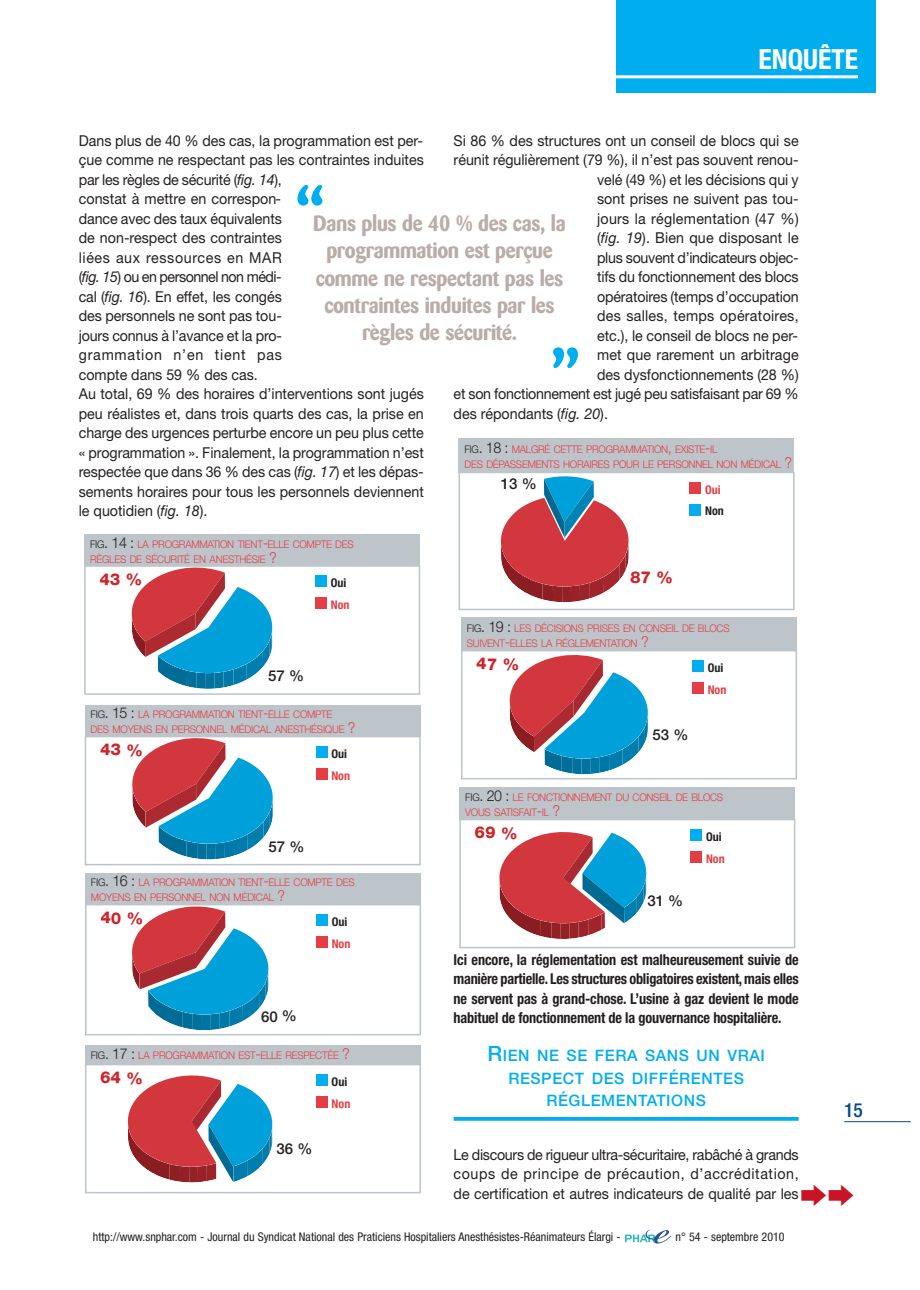
<style>
.page{position:relative;width:920px;height:1290px;background:#fff}
.page>*{position:absolute;margin:0;border:0;box-sizing:border-box;transform-origin:0 0}
.t1{font:800 60.75px "Barmeno";color:#00aeef}
.t2{font:700 condensed 27.75px "Helvetica Neue";color:#fff}
.t3{font:700 22.05px/27.2px "Barmeno";letter-spacing:-.015em;color:#b9aca9;text-align:center;scale:.95 1}
.t4{font:500 condensed 19.5px "Helvetica Neue";color:#014990}
.t5{font:500 15.75px/22.5px "Helvetica Neue";letter-spacing:.035em;color:#00aeef;text-align:center}
.t6{font:15px/19.5px "Helvetica Neue";color:#231f20;scale:.95 1}
.t7{font:700 condensed 15px/19.5px "Helvetica Neue";letter-spacing:-.01em;color:#231f20;text-align:justify;scale:.95 1}
.t8{font:15px "Helvetica Neue";letter-spacing:-.02em;color:#231f20;scale:.95 1}
.t9{font:15px "Helvetica Neue";letter-spacing:.02em;color:#231f20;scale:.95 1}
.t10{font:500 15px "Helvetica Neue";color:#231f20}
.t11{font:condensed 12px "Helvetica Neue";color:#231f20}
.t12{font:700 condensed 12px "Helvetica Neue";color:#231f20}
.t13{font:700 condensed 12px "Helvetica Neue";color:#e43e44}
.t14{font:300 10.5px/15px "Helvetica Neue";letter-spacing:-.025em;color:#e43e44;scale:.95 1}
.s1{font-style:italic}
.s2{color:#231f20}
.s3{font-size:15px;color:#231f20}
.s4{font-size:15px}
.s5{font-size:21px}
</style>
<div class="page">
<hr style="left:844px;top:1121px;width:67px;height:1px;background:#014990">
<svg style="left:454px;top:1117px;width:345px;height:4px"></svg>
<div style="left:616px;top:0;width:259px;height:93px;background:#00aeef"></div>
<hr style="left:613px;top:75px;width:245px;height:3px;background:#fff">
<svg style="left:625px;top:1229px;width:46px;height:14px"></svg>
<div style="left:84px;top:534px;width:336px;height:32px;background:#bdc4ca"></div>
<div style="left:84px;top:565px;width:336px;height:130px;border:2px solid #bdc4ca"></div>
<div style="left:315px;top:575px;width:12px;height:12px;background:#00aeef"></div>
<div style="left:315px;top:597px;width:12px;height:12px;background:#e43e44"></div>
<div style="left:85px;top:705px;width:335px;height:32px;background:#bdc4ca"></div>
<div style="left:85px;top:736px;width:336px;height:129px;border:2px solid #bdc4ca"></div>
<div style="left:316px;top:746px;width:11px;height:12px;background:#00aeef"></div>
<div style="left:316px;top:768px;width:11px;height:12px;background:#e43e44"></div>
<div style="left:85px;top:873px;width:336px;height:32px;background:#bdc4ca"></div>
<div style="left:85px;top:904px;width:336px;height:131px;border:2px solid #bdc4ca"></div>
<div style="left:316px;top:914px;width:12px;height:12px;background:#00aeef"></div>
<div style="left:316px;top:936px;width:12px;height:12px;background:#e43e44"></div>
<div style="left:85px;top:1045px;width:336px;height:19px;background:#bdc4ca"></div>
<div style="left:85px;top:1064px;width:336px;height:129px;border:2px solid #bdc4ca"></div>
<div style="left:316px;top:1074px;width:12px;height:12px;background:#00aeef"></div>
<div style="left:316px;top:1096px;width:12px;height:12px;background:#e43e44"></div>
<div style="left:459px;top:438px;width:335px;height:34px;background:#bdc4ca"></div>
<div style="left:458px;top:472px;width:337px;height:138px;border:2px solid #bdc4ca"></div>
<div style="left:689px;top:482px;width:12px;height:11px;background:#e43e44"></div>
<div style="left:689px;top:504px;width:12px;height:12px;background:#00aeef"></div>
<div style="left:454px;top:614px;width:346px;height:167px;background:linear-gradient(to right,#fff,#fff)"></div>
<div style="left:461px;top:618px;width:336px;height:32px;background:#bdc4ca"></div>
<div style="left:462px;top:651px;width:334px;height:128px;background:#fff"></div>
<div style="left:461px;top:650px;width:336px;height:129px;border:2px solid #bdc4ca"></div>
<div style="left:692px;top:660px;width:12px;height:12px;background:#00aeef"></div>
<div style="left:692px;top:682px;width:12px;height:12px;background:#e43e44"></div>
<div style="left:459px;top:787px;width:336px;height:33px;background:#bdc4ca"></div>
<div style="left:459px;top:819px;width:336px;height:129px;border:2px solid #bdc4ca"></div>
<div style="left:690px;top:829px;width:12px;height:12px;background:#00aeef"></div>
<div style="left:690px;top:851px;width:12px;height:12px;background:#e43e44"></div>
<svg style="left:100px;top:565px;width:181px;height:124px"></svg>
<svg style="left:101px;top:736px;width:181px;height:123px"></svg>
<svg style="left:101px;top:905px;width:176px;height:125px"></svg>
<svg style="left:127px;top:1075px;width:146px;height:107px"></svg>
<svg style="left:500px;top:476px;width:129px;height:126px"></svg>
<svg style="left:477px;top:650px;width:180px;height:124px"></svg>
<svg style="left:499px;top:832px;width:148px;height:107px"></svg>
<h2 class="t2" style="left:758px;top:49px;width:101px">ENQUÊTE</h2>
<p class="t6" style="left:79px;top:132px;width:365px">Dans plus de 40 % des cas, la programmation est per&shy;çue comme ne respectant pas les contraintes induites par les règles de sécurité (<span class="s1">fig. 14</span>),<br>constat à mettre en correspon-<br>dance avec des taux équivalents<br>de non-respect des contraintes<br>liées aux ressources en MAR<br>(<span class="s1">fig. 15</span>) ou en personnel non médi-<br>cal (<span class="s1">fig. 16</span>). En effet, les congés<br>des personnels ne sont pas tou-<br>jours connus à l’avance et la pro-<br>grammation n’en tient pas<br>compte dans 59 % des cas.<br>Au total, 69 % des horaires d’interventions sont jugés peu réalistes et, dans trois quarts des cas, la prise en charge des urgences perturbe encore un peu plus cette « programmation ». Finalement, la programmation n’est respectée que dans 36 % des cas (<span class="s1">fig. 17</span>) et les dépas&shy;sements horaires pour tous les personnels deviennent le quotidien (<span class="s1">fig. 18</span>).</p>
<p class="t6" style="left:454px;top:132px;width:365px">Si 86 % des structures ont un conseil de blocs qui se</p>
<p class="t6" style="left:454px;top:151px;width:365px">réunit régulièrement (79 %), il n’est pas souvent renou-</p>
<p class="t6" style="left:597px;top:171px;width:214px">velé (49 %) et les décisions qui y</p>
<p class="t6" style="left:597px;top:190px;width:214px">sont prises ne suivent pas tou-</p>
<p class="t9" style="left:597px;top:213px;width:214px">jours la réglementation (47 %)</p>
<p class="t6" style="left:597px;top:229px;width:214px">(<span class="s1">fig. 19</span>). Bien que disposant le</p>
<p class="t8" style="left:597px;top:252px;width:214px">plus souvent d’indicateurs objec-</p>
<p class="t6" style="left:597px;top:268px;width:214px">tifs du fonctionnement des blocs</p>
<p class="t6" style="left:597px;top:288px;width:214px">opératoires (temps d’occupation</p>
<p class="t9" style="left:597px;top:310px;width:214px">des salles, temps opératoires,</p>
<p class="t6" style="left:597px;top:327px;width:213px">etc.), le conseil de blocs ne per-</p>
<p class="t6" style="left:597px;top:346px;width:214px">met que rarement un arbitrage</p>
<p class="t6" style="left:597px;top:366px;width:214px">des dysfonctionnements (28 %)</p>
<p class="t8" style="left:454px;top:388px;width:365px">et son fonctionnement est jugé peu satisfaisant par 69 %</p>
<p class="t6" style="left:454px;top:405px;width:164px">des répondants (<span class="s1">fig. 20</span>).</p>
<h1 class="t1" style="left:296px;top:184px;width:31px">“</h1>
<h3 class="t3" style="left:313px;top:211px;width:267px">Dans plus de 40 % des cas, la programmation est perçue comme ne respectant pas les contraintes induites par les règles de sécurité.</h3>
<h1 class="t1" style="left:580px;top:369px;width:31px;rotate:-180deg">“</h1>
<p class="t14" style="left:464px;top:442px;width:347px"><span class="s2">FIG</span><span class="s3">. 18 :</span> MALGRÉ CETTE PROGRAMMATION<span class="s4">,</span> EXISTE<span class="s4">-</span>IL<br>DES DÉPASSEMENTS HORAIRES POUR LE PERSONNEL NON MÉDICAL <span class="s4">?</span></p>
<p class="t13" style="left:705px;top:485px;width:17px">Oui</p>
<p class="t12" style="left:705px;top:507px;width:20px">Non</p>
<p class="t10" style="left:501px;top:479px;width:37px">13 %</p>
<p class="t14" style="left:90px;top:537px;width:279px"><span class="s2">FIG</span><span class="s3">. 14 :</span> LA PROGRAMMATION TIENT<span class="s4">-</span>ELLE COMPTE DES<br>RÈGLES DE SÉCURITÉ EN ANESTHÉSIE <span class="s4">?</span></p>
<p class="t12" style="left:331px;top:578px;width:17px">Oui</p>
<p class="t13" style="left:331px;top:600px;width:20px">Non</p>
<p class="t10" style="left:268px;top:671px;width:37px">57 %</p>
<p class="t14" style="left:91px;top:708px;width:280px"><span class="s2">FIG</span><span class="s3">. 15 :</span> LA PROGRAMMATION TIENT<span class="s4">-</span>ELLE COMPTE<br>DES MOYENS EN PERSONNEL MÉDICAL ANESTHÉSIQUE <span class="s4">?</span></p>
<p class="t12" style="left:331px;top:749px;width:17px">Oui</p>
<p class="t13" style="left:331px;top:771px;width:20px">Non</p>
<p class="t10" style="left:269px;top:841px;width:37px">57 %</p>
<p class="t14" style="left:91px;top:876px;width:279px"><span class="s2">FIG</span><span class="s3">. 16 :</span> LA PROGRAMMATION TIENT<span class="s4">-</span>ELLE COMPTE DES<br>MOYENS EN PERSONNEL NON MÉDICAL <span class="s4">?</span></p>
<p class="t12" style="left:332px;top:917px;width:17px">Oui</p>
<p class="t13" style="left:332px;top:939px;width:20px">Non</p>
<p class="t10" style="left:261px;top:1011px;width:37px">60 %</p>
<p class="t14" style="left:91px;top:1049px;width:274px"><span class="s2">FIG</span><span class="s3">. 17 :</span> LA PROGRAMMATION EST<span class="s4">-</span>ELLE RESPECTÉE <span class="s4">?</span></p>
<p class="t12" style="left:332px;top:1077px;width:17px">Oui</p>
<p class="t13" style="left:332px;top:1099px;width:20px">Non</p>
<p class="t10" style="left:276px;top:1143px;width:37px">36 %</p>
<p class="t14" style="left:467px;top:622px;width:278px"><span class="s2">FIG</span><span class="s3">. 19 :</span> LES DÉCISIONS PRISES EN CONSEIL DE BLOCS<br>SUIVENT<span class="s4">-</span>ELLES LA RÉGLEMENTATION <span class="s4">?</span></p>
<p class="t12" style="left:708px;top:663px;width:17px">Oui</p>
<p class="t13" style="left:708px;top:685px;width:20px">Non</p>
<p class="t10" style="left:652px;top:729px;width:37px">53 %</p>
<p class="t14" style="left:465px;top:791px;width:273px"><span class="s2">FIG</span><span class="s3">. 20 :</span> LE FONCTIONNEMENT DU CONSEIL DE BLOCS<br>VOUS SATISFAIT<span class="s4">-</span>IL <span class="s4">?</span></p>
<p class="t12" style="left:706px;top:832px;width:17px">Oui</p>
<p class="t13" style="left:706px;top:854px;width:20px">Non</p>
<p class="t10" style="left:647px;top:895px;width:37px">31 %</p>
<p class="t7" style="left:454px;top:951px;width:365px">Ici encore, la réglementation est malheureusement suivie de manière partielle. Les structures obligatoires existent,mais elles ne servent pas à grand-chose. L’usine à gaz devient le mode habituel de fonctionnement de la gouvernance hospitalière.</p>
<p class="t5" style="left:487px;top:1046px;width:279px"><span class="s5">R</span>IEN NE SE FERA SANS UN VRAI<br>RESPECT DES DIFFÉRENTES<br>RÉGLEMENTATIONS</p>
<p class="t6" style="left:454px;top:1146px;width:365px;text-align:justify">Le discours de rigueur ultra-sécuritaire, rabâché à grands coups de principe de précaution, d’accréditation, de certification et autres indicateurs de qualité par les</p>
<p class="t11" style="left:93px;top:1233px;width:529px">http://www.snphar.com - Journal du Syndicat National des Praticiens Hospitaliers Anesthésistes-Réanimateurs Élargi -</p>
<p class="t11" style="left:676px;top:1233px;width:110px">n° 54 - septembre 2010</p>
<h3 class="t4" style="left:844px;top:1103px;width:20px">15</h3>
</div>
